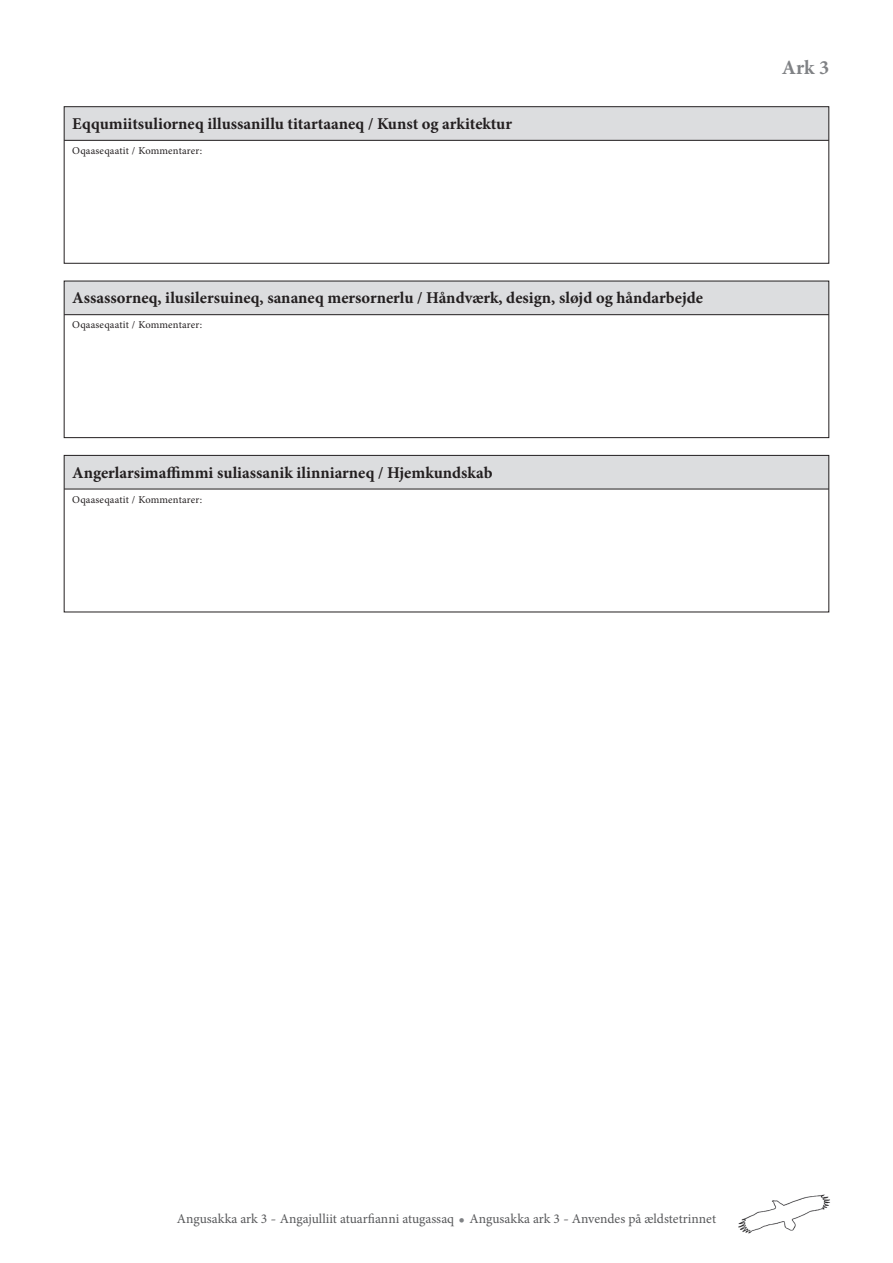
<style>
.page{position:relative;width:893px;height:1263px;background:#fff}
.page>*{position:absolute;margin:0;border:0;box-sizing:border-box;transform-origin:0 0}
.t1{font:700 20.25px "Minion Pro";color:#808285}
.t2{font:700 16.5px "Minion Pro";color:#231f20}
.t3{font:13.5px "Minion Pro";color:#57585a}
.t4{font:10.5px "Minion Pro";letter-spacing:.02em;color:#231f20}
.s1{font-size:16.8px;color:#808285}
</style>
<div class="page">
<div style="left:64px;top:107px;width:764px;height:33px;background:#dcdddf"></div>
<div style="left:64px;top:106px;width:765px;height:158px;border:1px solid #231f20"></div>
<hr style="left:64px;top:140px;width:765px;height:1px;background:#231f20">
<div style="left:64px;top:455px;width:764px;height:34px;background:#dcdddf"></div>
<div style="left:64px;top:455px;width:765px;height:157px;border:1px solid #231f20"></div>
<hr style="left:64px;top:489px;width:765px;height:1px;background:#231f20">
<img style="left:738px;top:1194px;width:92px;height:40px">
<div style="left:64px;top:281px;width:764px;height:34px;background:#dcdddf"></div>
<div style="left:64px;top:281px;width:765px;height:157px;border:1px solid #231f20"></div>
<hr style="left:64px;top:314px;width:765px;height:1px;background:#231f20">
<p class="t2" style="left:72px;top:112px;width:441px">Eqqumiitsuliorneq illussanillu titartaaneq / Kunst og arkitektur</p>
<p class="t4" style="left:72px;top:144px;width:131px">Oqaaseqaatit / Kommentarer:</p>
<p class="t2" style="left:72px;top:286px;width:632px">Assassorneq, ilusilersuineq, sananeq mersornerlu / Håndværk, design, sløjd og håndarbejde</p>
<p class="t4" style="left:72px;top:318px;width:131px">Oqaaseqaatit / Kommentarer:</p>
<p class="t2" style="left:72px;top:461px;width:422px">Angerlarsimaffimmi suliassanik ilinniarneq / Hjemkundskab</p>
<p class="t4" style="left:72px;top:492px;width:131px">Oqaaseqaatit / Kommentarer:</p>
<p class="t1" style="left:782px;top:54px;width:49px">Ark 3</p>
<p class="t3" style="left:177px;top:1209px;width:541px">Angusakka ark 3 - Angajulliit atuarfianni atugassaq <span class="s1">•</span> Angusakka ark 3 - Anvendes på ældstetrinnet</p>
</div>
